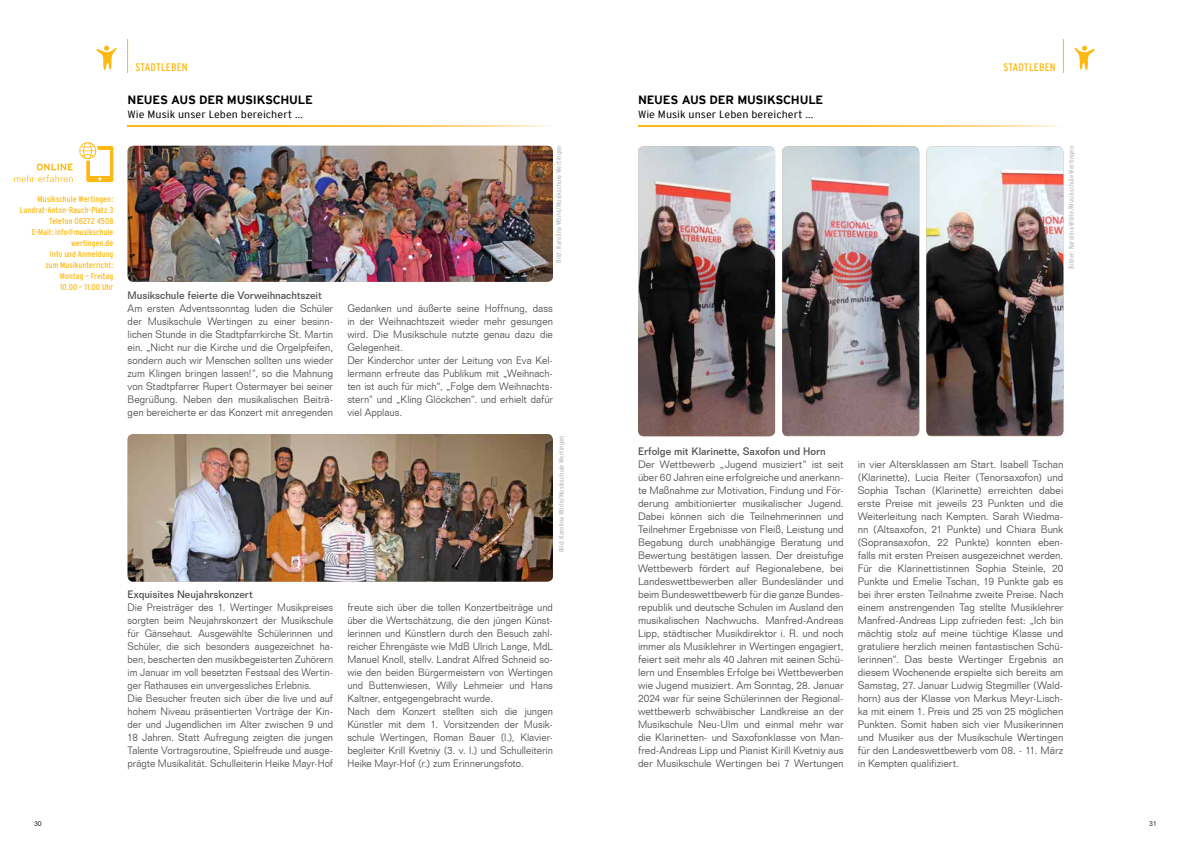
<style>
.page{position:relative;width:1191px;height:842px;background:#fff}
.page>*{position:absolute;margin:0;border:0;box-sizing:border-box;transform-origin:0 0}
.t1{font:700 12px "Interstate Plus";letter-spacing:-.02em;color:#000}
.t2{font:condensed 11px "Interstate";letter-spacing:.015em;color:#fdb913}
.t3{font:300 10.5px/13px "Folio BT";letter-spacing:-.005em;color:#4d4d4f;text-align:justify}
.t4{font:300 10.5px/13px "Folio BT";letter-spacing:-.005em;color:#4d4d4f;text-align:justify;scale:.96 1}
.t5{font:300 10.5px/13px "Folio BT";letter-spacing:-.005em;color:#4d4d4f;scale:.93 1}
.t6{font:300 10.5px/13px "Folio BT";letter-spacing:-.005em;color:#4d4d4f;scale:.95 1}
.t7{font:500 10.5px "Folio BT";letter-spacing:-.005em;color:#4d4d4f;scale:.95 1}
.t8{font:300 condensed 10.5px "Interstate Plus";color:#000;scale:1.3 1}
.t9{font:condensed 8.5px/11px "Interstate";letter-spacing:.01em;color:#fdb913;text-align:right}
.t10{font:condensed 7px "Interstate";letter-spacing:.02em;color:#bcbec0}
.t11{font:300 7px "Folio BT";color:#000}
</style>
<div class="page">
<hr style="left:127px;top:39px;width:1px;height:34px;background:#fdb913">
<svg style="left:96px;top:46px;width:21px;height:24px"></svg>
<svg style="left:128px;top:125px;width:420px;height:1px"></svg>
<svg style="left:638px;top:125px;width:421px;height:1px"></svg>
<hr style="left:1062px;top:39px;width:1px;height:34px;background:#fdb913">
<svg style="left:1074px;top:46px;width:21px;height:24px"></svg>
<svg style="left:79px;top:142px;width:34px;height:40px"></svg>
<svg style="left:14px;top:163px;width:59px;height:19px"></svg>
<img style="left:128px;top:146px;width:425px;height:136px">
<img style="left:638px;top:146px;width:137px;height:290px">
<img style="left:782px;top:146px;width:137px;height:290px">
<img style="left:926px;top:146px;width:137px;height:290px">
<img style="left:128px;top:434px;width:425px;height:148px">
<p class="t9" style="left:20px;top:193px;width:95px">Musikschule Wertingen:<br>Landrat-Anton-Rauch-Platz 3<br>Telefon 08272 4508<br>E-Mail: info@musikschule wertingen.de<br>Info und Anmeldung<br>zum Musikunterricht:<br>Montag – Freitag<br>10.00 – 11.00 Uhr</p>
<p class="t2" style="left:135px;top:60px;width:54px">Stadtleben</p>
<p class="t1" style="left:128px;top:93px;width:187px">NEUES AUS DER MUSIKSCHULE</p>
<p class="t8" style="left:128px;top:109px;width:136px">Wie Musik unser Leben bereichert ...</p>
<p class="t10" style="left:555px;top:263px;width:118px;rotate:-90deg">Bild: Karolina Wörle/Musikschule Wertingen</p>
<p class="t7" style="left:128px;top:289px;width:206px">M usikschule feierte die Vorweihnachtszeit</p>
<p class="t4" style="left:128px;top:302px;width:216px">Am ersten Adventssonntag luden die Schüler der Musikschule Wertingen zu einer besinn&shy;lichen Stunde in die Stadtpfarrkirche St. Martin ein. „Nicht nur die Kirche und die Orgelpfeifen, sondern auch wir Menschen sollten uns wieder zum Klingen bringen lassen!“, so die Mahnung von Stadtpfarrer Rupert Ostermayer bei seiner Begrüßung. Neben den musikalischen Beiträ&shy;gen bereicherte er das Konzert mit anregenden</p>
<p class="t4" style="left:347px;top:302px;width:216px;text-align:left">Gedanken und äußerte seine Hoffnung, dass in der Weihnachtszeit wieder mehr gesungen wird. Die Musikschule nutzte genau dazu die Gelegenheit.<br>Der Kinderchor unter der Leitung von Eva Kel&shy;lermann erfreute das Publikum mit „Weihnach&shy;ten ist auch für mich“, „Folge dem Weihnachts&shy;stern“ und „Kling Glöckchen“. und erhielt dafür viel Applaus.</p>
<p class="t10" style="left:557px;top:552px;width:118px;rotate:-90deg">Bild: Karolina Wörle/Musikschule Wertingen</p>
<p class="t7" style="left:128px;top:588px;width:133px">Exquisites Neujahrskonzert</p>
<p class="t5" style="left:128px;top:601px;width:223px">Die Preisträger des 1. Wertinger Musikpreises sorgten beim Neujahrskonzert der Musikschule für Gänsehaut. Ausgewählte Schülerinnen und Schüler, die sich besonders ausgezeichnet ha&shy;ben, bescherten den musikbegeisterten Zuhörern im Januar im voll besetzten Festsaal des Wertin&shy;ger Rathauses ein unvergessliches Erlebnis.<br>Die Besucher freuten sich über die live und auf hohem Niveau präsentierten Vorträge der Kin&shy;der und Jugendlichen im Alter zwischen 9 und 18 Jahren. Statt Aufregung zeigten die jungen Talente Vortragsroutine, Spielfreude und ausge&shy;prägte Musikalität. Schulleiterin Heike Mayr-Hof</p>
<p class="t6" style="left:347px;top:601px;width:218px">freute sich über die tollen Konzertbeiträge und über die Wertschätzung, die den jüngen Künst&shy;lerinnen und Künstlern durch den Besuch zahl&shy;reicher Ehrengäste wie MdB Ulrich Lange, MdL Manuel Knoll, stellv. Landrat Alfred Schneid so&shy;wie den beiden Bürgermeistern von Wertingen und Buttenwiesen, Willy Lehmeier und Hans Kaltner, entgegengebracht wurde.<br>Nach dem Konzert stellten sich die jungen Künstler mit dem 1. Vorsitzenden der Musik&shy;schule Wertingen, Roman Bauer (l.), Klavier&shy;begleiter Krill Kvetniy (3. v. l.) und Schulleiterin Heike Mayr-Hof (r.) zum Erinnerungsfoto.</p>
<p class="t1" style="left:638px;top:93px;width:187px">NEUES AUS DER MUSIKSCHULE</p>
<p class="t8" style="left:638px;top:109px;width:136px">Wie Musik unser Leben bereichert ...</p>
<p class="t2" style="left:1003px;top:60px;width:54px">Stadtleben</p>
<p class="t10" style="left:1067px;top:269px;width:124px;rotate:-90deg">Bilder: Karolina Wörle/Musikschule Wertingen</p>
<p class="t7" style="left:638px;top:445px;width:199px">Erfolge mit Klarinette, Saxofon und Horn</p>
<p class="t3" style="left:638px;top:458px;width:207px">Der Wettbewerb „Jugend musiziert“ ist seit über 60 Jahren eine erfolgreiche und anerkann&shy;te Maßnahme zur Motivation, Findung und För&shy;derung ambitionierter musikalischer Jugend.<br>Dabei können sich die Teilnehmerinnen und Teilnehmer Ergebnisse von Fleiß, Leistung und Begabung durch unabhängige Beratung und Bewertung bestätigen lassen. Der dreistufige Wettbewerb fördert auf Regionalebene, bei Landeswettbewerben aller Bundesländer und beim Bundeswettbewerb für die ganze Bundes&shy;republik und deutsche Schulen im Ausland den musikalischen Nachwuchs. Manfred-Andreas Lipp, städtischer Musikdirektor i. R. und noch immer als Musiklehrer in Wertingen engagiert, feiert seit mehr als 40 Jahren mit seinen Schü&shy;lern und Ensembles Erfolge bei Wettbewerben wie Jugend musiziert. Am Sonntag, 28. Januar 2024 war für seine Schülerinnen der Regional&shy;wettbewerb schwäbischer Landkreise an der Musikschule Neu-Ulm und einmal mehr war die Klarinetten- und Saxofonklasse von Man&shy;fred-Andreas Lipp und Pianist Kirill Kvetniy aus der Musikschule Wertingen bei 7 Wertungen</p>
<p class="t3" style="left:857px;top:458px;width:207px">in vier Altersklassen am Start. Isabell Tschan (Klarinette), Lucia Reiter (Tenorsaxofon) und Sophia Tschan (Klarinette) erreichten dabei erste Preise mit jeweils 23 Punkten und die Weiterleitung nach Kempten. Sarah Wiedma&shy;nn (Altsaxofon, 21 Punkte) und Chiara Bunk (Sopransaxofon, 22 Punkte) konnten eben&shy;falls mit ersten Preisen ausgezeichnet werden.<br>Für die Klarinettistinnen Sophia Steinle, 20<br>Punkte und Emelie Tschan, 19 Punkte gab es bei ihrer ersten Teilnahme zweite Preise. Nach einem anstrengenden Tag stellte Musiklehrer Manfred-Andreas Lipp zufrieden fest: „Ich bin mächtig stolz auf meine tüchtige Klasse und gratuliere herzlich meinen fantastischen Schü&shy;lerinnen“. Das beste Wertinger Ergebnis an diesem Wochenende erspielte sich bereits am Samstag, 27. Januar Ludwig Stegmiller (Wald&shy;horn) aus der Klasse von Markus Meyr-Lisch&shy;ka mit einem 1. Preis und 25 von 25 möglichen Punkten. Somit haben sich vier Musikerinnen und Musiker aus der Musikschule Wertingen für den Landeswettbewerb vom 08. - 11. März in Kempten qualifiziert.</p>
<p class="t11" style="left:34px;top:819px;width:9px">30</p>
<p class="t11" style="left:1149px;top:819px;width:9px">31</p>
</div>
